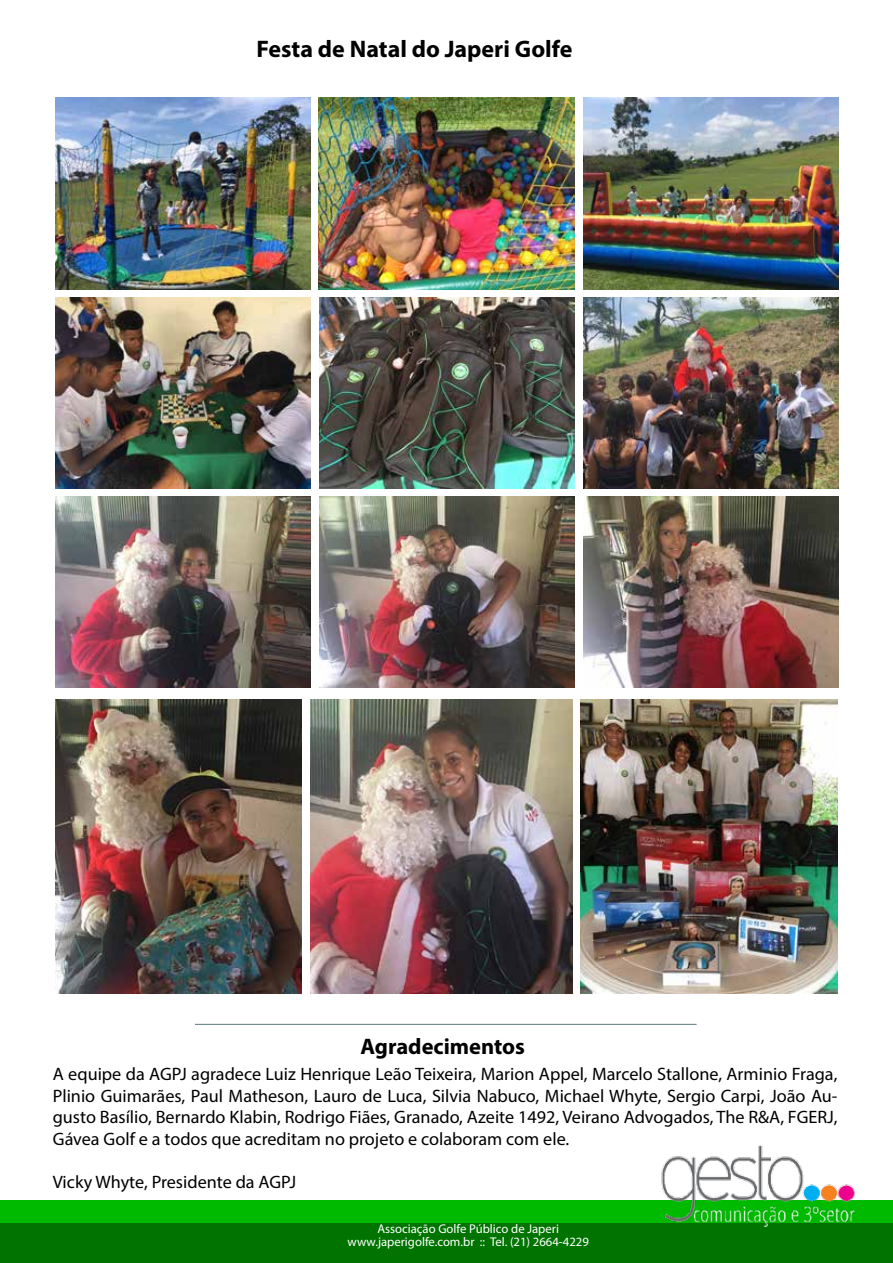
<style>
.page{position:relative;width:893px;height:1263px;background:#fff}
.page>*{position:absolute;margin:0;border:0;box-sizing:border-box;transform-origin:0 0}
.t1{font:700 24px "Myriad Pro";color:#000}
.t2{font:700 22.5px "Myriad Pro";color:#000}
.t3{font:18px/21.6px "Myriad Pro";color:#000;text-align:justify}
.t4{font:12.75px/12.8px "Myriad Pro";color:#fff;text-align:center}
</style>
<div class="page">
<hr style="left:195px;top:1024px;width:502px;height:1px;background:#6d8a8d">
<div style="left:0;top:1200px;width:893px;height:23px;background:#00ba00"></div>
<div style="left:0;top:1223px;width:893px;height:40px;background:#007300"></div>
<img style="left:661px;top:1145px;width:194px;height:82px">
<img style="left:55px;top:98px;width:256px;height:191px">
<img style="left:319px;top:98px;width:255px;height:191px">
<img style="left:584px;top:98px;width:255px;height:191px">
<img style="left:55px;top:297px;width:256px;height:192px">
<img style="left:320px;top:297px;width:255px;height:192px">
<img style="left:584px;top:297px;width:255px;height:192px">
<img style="left:55px;top:496px;width:256px;height:192px">
<img style="left:320px;top:496px;width:255px;height:192px">
<img style="left:584px;top:496px;width:255px;height:192px">
<img style="left:55px;top:700px;width:247px;height:293px">
<img style="left:311px;top:700px;width:262px;height:293px">
<img style="left:581px;top:700px;width:256px;height:293px">
<h1 class="t1" style="left:257px;top:33px;width:317px">Festa de Natal do Japeri Golfe</h1>
<p class="t2" style="left:360px;top:1032px;width:166px">Agradecimentos</p>
<p class="t3" style="left:53px;top:1063px;width:786px">A equipe da AGPJ agradece Luiz Henrique Leão Teixeira, Marion Appel, Marcelo Stallone, Arminio Fraga, Plinio Guimarães, Paul Matheson, Lauro de Luca, Silvia Nabuco, Michael Whyte, Sergio Carpi, João Au&shy;gusto Basílio, Bernardo Klabin, Rodrigo Fiães, Granado, Azeite 1492, Veirano Advogados, The R&amp;A, FGERJ, Gávea Golf e a todos que acreditam no projeto e colaboram com ele.</p>
<p class="t3" style="left:53px;top:1171px;width:245px">Vicky Whyte, Presidente da AGPJ</p>
<p class="t4" style="left:348px;top:1222px;width:243px">Associação Golfe Público de Japeri www.japerigolfe.com.br :: Tel. (21) 2664-4229</p>
</div>
